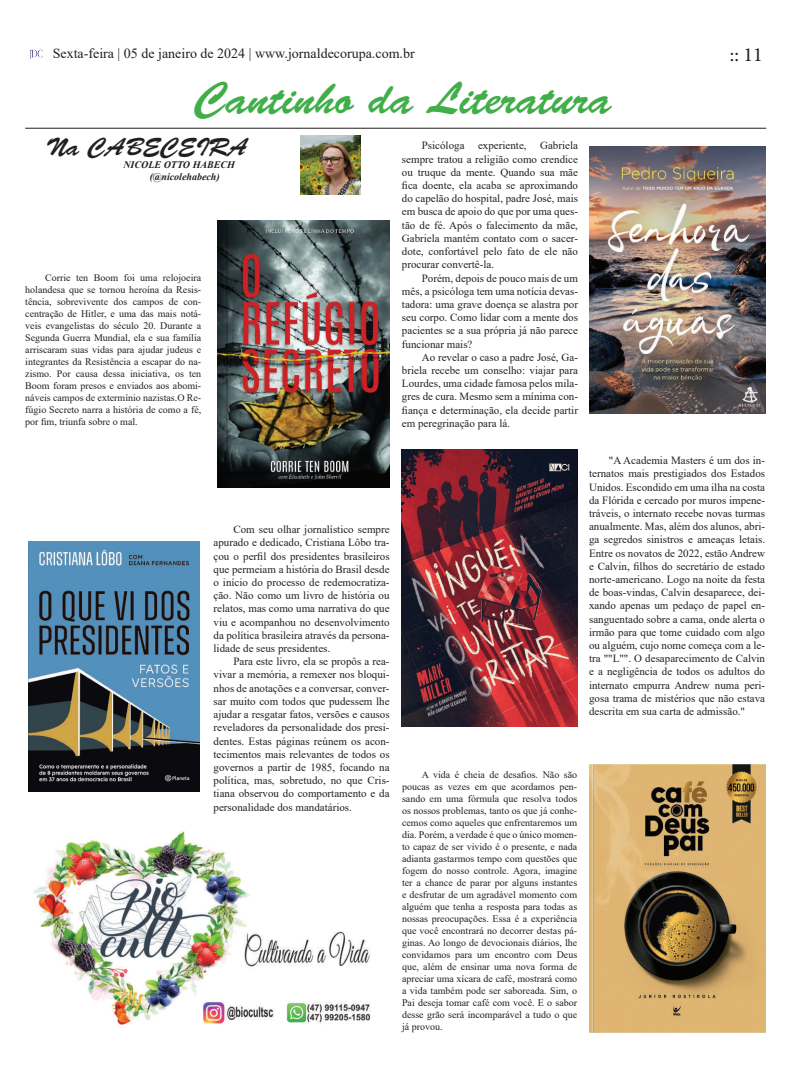
<style>
.page{position:relative;width:791px;height:1078px;background:#fff}
.page>*{position:absolute;margin:0;border:0;box-sizing:border-box;transform-origin:0 0}
.t1{font:45px "Brush Script Std";color:#40ae49}
.t2{font:25px "Brush Script Std";color:#231f20}
.t3{font:20px "Minion Pro";color:#231f20}
.t4{font:14px "Times New Roman";color:#231f20}
.t5{font:11px/13.2px "Times New Roman";color:#231f20;text-align:justify}
.t6{font:10px/12px "Times New Roman";color:#231f20;text-align:justify}
.t7{font:italic 700 10px/12px "Times New Roman";color:#231f20}
</style>
<div class="page">
<svg style="left:30px;top:50px;width:13px;height:9px"></svg>
<hr style="left:25px;top:128px;width:741px;height:1px;background:#231f20">
<img style="left:300px;top:135px;width:61px;height:59px">
<img style="left:590px;top:146px;width:175px;height:268px">
<img style="left:33px;top:831px;width:338px;height:194px">
<img style="left:590px;top:764px;width:175px;height:268px">
<img style="left:217px;top:220px;width:173px;height:267px">
<img style="left:402px;top:449px;width:176px;height:277px">
<img style="left:28px;top:541px;width:171px;height:250px">
<p class="t4" style="left:53px;top:43px;width:363px">Sexta-feira | 05 de janeiro de 2024 | www.jornaldecorupa.com.br</p>
<h3 class="t3" style="left:730px;top:42px;width:34px">:: 11</h3>
<h1 class="t1" style="left:195px;top:73px;width:418px">Cantinho da Literatura</h1>
<h2 class="t2" style="left:46px;top:133px;width:203px">Na CABECEIRA</h2>
<p class="t7" style="left:150px;top:159px;width:87px;text-indent:-26px">NICOLE OTTO HABECH (@nicolehabech)</p>
<p class="t6" style="left:25px;top:271px;width:178px;text-indent:20px">Corrie ten Boom foi uma relojoeira holandesa que se tornou heroína da Resis&shy;tência, sobrevivente dos campos de con&shy;centração de Hitler, e uma das mais notá&shy;veis evangelistas do século 20. Durante a Segunda Guerra Mundial, ela e sua família arriscaram suas vidas para ajudar judeus e integrantes da Resistência a escapar do na&shy;zismo. Por causa dessa iniciativa, os ten Boom foram presos e enviados aos abomi&shy;náveis campos de extermínio nazistas.O Re&shy;fúgio Secreto narra a história de como a fé, por fim, triunfa sobre o mal.</p>
<p class="t5" style="left:214px;top:522px;width:178px;text-indent:20px">Com seu olhar jornalístico sempre apurado e dedicado, Cristiana Lôbo tra&shy;çou o perfil dos presidentes brasileiros que permeiam a história do Brasil desde o início do processo de redemocratiza&shy;ção. Não como um livro de história ou relatos, mas como uma narrativa do que viu e acompanhou no desenvolvimento da política brasileira através da persona&shy;lidade de seus presidentes.</p>
<p class="t5" style="left:214px;top:654px;width:178px;text-indent:20px">Para este livro, ela se propôs a rea&shy;vivar a memória, a remexer nos bloqui&shy;nhos de anotações e a conversar, conver&shy;sar muito com todos que pudessem lhe ajudar a resgatar fatos, versões e causos reveladores da personalidade dos presi&shy;dentes. Estas páginas reúnem os acon&shy;tecimentos mais relevantes de todos os governos a partir de 1985, focando na política, mas, sobretudo, no que Cris&shy;tiana observou do comportamento e da personalidade dos mandatários.</p>
<p class="t5" style="left:402px;top:139px;width:178px;text-indent:20px">Psicóloga experiente, Gabriela sempre tratou a religião como crendice ou truque da mente. Quando sua mãe fica doente, ela acaba se aproximando do capelão do hospital, padre José, mais em busca de apoio do que por uma ques&shy;tão de fé. Após o falecimento da mãe, Gabriela mantém contato com o sacer&shy;dote, confortável pelo fato de ele não procurar convertê-la.</p>
<p class="t5" style="left:402px;top:271px;width:178px;text-indent:20px">Porém, depois de pouco mais de um mês, a psicóloga tem uma notícia devas&shy;tadora: uma grave doença se alastra por seu corpo. Como lidar com a mente dos pacientes se a sua própria já não parece funcionar mais?</p>
<p class="t5" style="left:402px;top:350px;width:178px;text-indent:20px">Ao revelar o caso a padre José, Ga&shy;briela recebe um conselho: viajar para Lourdes, uma cidade famosa pelos mila&shy;gres de cura. Mesmo sem a mínima con&shy;fiança e determinação, ela decide partir em peregrinação para lá.</p>
<p class="t5" style="left:589px;top:453px;width:178px;text-indent:20px">"A Academia Masters é um dos in&shy;ternatos mais prestigiados dos Estados Unidos. Escondido em uma ilha na costa da Flórida e cercado por muros impene&shy;tráveis, o internato recebe novas turmas anualmente. Mas, além dos alunos, abri&shy;ga segredos sinistros e ameaças letais.<br>Entre os novatos de 2022, estão Andrew e Calvin, filhos do secretário de estado norte-americano. Logo na noite da festa de boas-vindas, Calvin desaparece, dei&shy;xando apenas um pedaço de papel en&shy;sanguentado sobre a cama, onde alerta o irmão para que tome cuidado com algo ou alguém, cujo nome começa com a le&shy;tra ""L"". O desaparecimento de Calvin e a negligência de todos os adultos do internato empurra Andrew numa peri&shy;gosa trama de mistérios que não estava descrita em sua carta de admissão."</p>
<p class="t6" style="left:402px;top:768px;width:177px;text-indent:20px">A vida é cheia de desafios. Não são poucas as vezes em que acordamos pen&shy;sando em uma fórmula que resolva todos os nossos problemas, tanto os que já conhe&shy;cemos como aqueles que enfrentaremos um dia. Porém, a verdade é que o único momen&shy;to capaz de ser vivido é o presente, e nada adianta gastarmos tempo com questões que fogem do nosso controle. Agora, imagine ter a chance de parar por alguns instantes e desfrutar de um agradável momento com alguém que tenha a resposta para todas as nossas preocupações. Essa é a experiência que você encontrará no decorrer destas pá&shy;ginas. Ao longo de devocionais diários, lhe convidamos para um encontro com Deus que, além de ensinar uma nova forma de apreciar uma xícara de café, mostrará como a vida também pode ser saboreada. Sim, o Pai deseja tomar café com você. E o sabor desse grão será incomparável a tudo o que já provou.</p>
</div>
